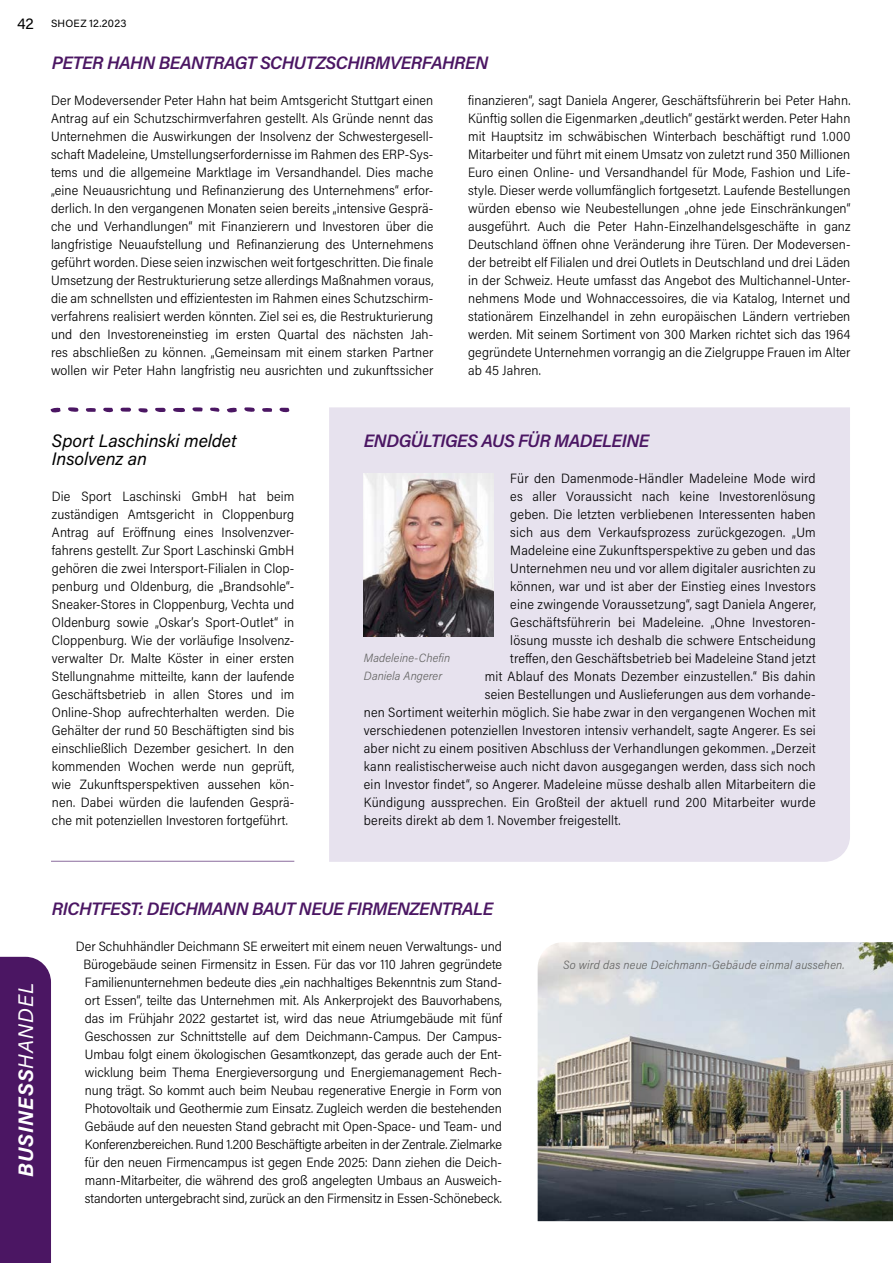
<style>
.page{position:relative;width:893px;height:1263px;background:#fff}
.page>*{position:absolute;margin:0;border:0;box-sizing:border-box;transform-origin:0 0}
.t1{font:italic 700 21px "Acumin Pro";color:#fff}
.t2{font:italic 600 18px "Acumin Pro";letter-spacing:-.025em;color:#4b1663}
.t3{font:italic 18px/18px "Acumin Pro";letter-spacing:-.005em;color:#000}
.t4{font:300 13.5px/18px "Acumin Pro Semi Cond";letter-spacing:.015em;color:#000;text-align:justify}
.t5{font:italic 300 12px/18px "Acumin Pro Semi Cond";letter-spacing:.01em;color:#636362}
.t6{font:10.5px "Acumin Pro";letter-spacing:.02em;color:#000}
.s1{font-size:15px}
.s2{font-weight:400}
</style>
<div class="page">
<div style="left:0;top:957px;width:51px;height:306px;background:#4b1663"></div>
<div style="left:329px;top:407px;width:521px;height:455px;background:#e7e2ee"></div>
<img style="left:364px;top:474px;width:129px;height:162px">
<img style="left:538px;top:942px;width:355px;height:279px">
<hr style="left:51px;top:861px;width:243px;height:1px;background:#977ca8">
<svg style="left:173px;top:408px;width:12px;height:4px"></svg>
<svg style="left:120px;top:408px;width:11px;height:4px"></svg>
<svg style="left:155px;top:408px;width:11px;height:4px"></svg>
<svg style="left:51px;top:408px;width:10px;height:4px"></svg>
<svg style="left:192px;top:407px;width:11px;height:4px"></svg>
<svg style="left:68px;top:407px;width:10px;height:5px"></svg>
<svg style="left:103px;top:408px;width:10px;height:4px"></svg>
<svg style="left:86px;top:408px;width:10px;height:4px"></svg>
<svg style="left:139px;top:408px;width:9px;height:5px"></svg>
<svg style="left:210px;top:408px;width:10px;height:4px"></svg>
<svg style="left:227px;top:408px;width:10px;height:4px"></svg>
<svg style="left:244px;top:407px;width:11px;height:5px"></svg>
<svg style="left:279px;top:408px;width:10px;height:4px"></svg>
<svg style="left:262px;top:408px;width:10px;height:4px"></svg>
<p class="t6" style="left:17px;top:17px;width:111px"><span class="s1">42</span> SHOEZ 12.2023</p>
<h2 class="t2" style="left:52px;top:50px;width:438px">PETER HAHN BEANTRAGT SCHUTZSCHIRMVERFAHREN</h2>
<p class="t4" style="left:51px;top:91px;width:384px">Der Modeversender Peter Hahn hat beim Amtsgericht Stuttgart einen Antrag auf ein Schutzschirmverfahren gestellt. Als Gründe nennt das Unternehmen die Auswirkungen der Insolvenz der Schwestergesell&shy;schaft Madeleine, Umstellungserfordernisse im Rahmen des ERP-Sys&shy;tems und die allgemeine Marktlage im Versandhandel. Dies mache „eine Neuausrichtung und Refinanzierung des Unternehmens“ erfor&shy;derlich. In den vergangenen Monaten seien bereits „intensive Gesprä&shy;che und Verhandlungen“ mit Finanzierern und Investoren über die langfristige Neuaufstellung und Refinanzierung des Unternehmens geführt worden. Diese seien inzwischen weit fortgeschritten. Die finale Umsetzung der Restrukturierung setze allerdings Maßnahmen voraus, die am schnellsten und effizientesten im Rahmen eines Schutzschirm&shy;verfahrens realisiert werden könnten. Ziel sei es, die Restrukturierung und den Investoreneinstieg im ersten Quartal des nächsten Jah&shy;res abschließen zu können. „Gemeinsam mit einem starken Partner wollen wir Peter Hahn langfristig neu ausrichten und zukunftssicher</p>
<p class="t4" style="left:468px;top:91px;width:384px">finanzieren“, sagt Daniela Angerer, Geschäftsführerin bei Peter Hahn.<br>Künftig sollen die Eigenmarken „deutlich“ gestärkt werden. Peter Hahn mit Hauptsitz im schwäbischen Winterbach beschäftigt rund 1.000<br>Mitarbeiter und führt mit einem Umsatz von zuletzt rund 350 Millionen Euro einen Online- und Versandhandel für Mode, Fashion und Life&shy;style. Dieser werde vollumfänglich fortgesetzt. Laufende Bestellungen würden ebenso wie Neubestellungen „ohne jede Einschränkungen“ ausgeführt. Auch die Peter Hahn-Einzelhandelsgeschäfte in ganz Deutschland öffnen ohne Veränderung ihre Türen. Der Modeversen&shy;der betreibt elf Filialen und drei Outlets in Deutschland und drei Läden in der Schweiz. Heute umfasst das Angebot des Multichannel-Unter&shy;nehmens Mode und Wohnaccessoires, die via Katalog, Internet und stationärem Einzelhandel in zehn europäischen Ländern vertrieben werden. Mit seinem Sortiment von 300 Marken richtet sich das 1964 gegründete Unternehmen vorrangig an die Zielgruppe Frauen im Alter ab 45 Jahren.</p>
<h2 class="t3" style="left:52px;top:431px;width:186px">Sport Laschinski meldet<br>Insolvenz an</h2>
<p class="t4" style="left:52px;top:487px;width:244px">Die Sport Laschinski GmbH hat beim zuständigen Amtsgericht in Cloppenburg Antrag auf Eröffnung eines Insolvenzver&shy;fahrens gestellt. Zur Sport Laschinski GmbH gehören die zwei Intersport-Filialen in Clop&shy;penburg und Oldenburg, die „Brandsohle“- Sneaker-Stores in Cloppenburg, Vechta und Oldenburg sowie „Oskar’s Sport-Outlet“ in Cloppenburg. Wie der vorläufige Insolvenz&shy;verwalter Dr. Malte Köster in einer ersten Stellungnahme mitteilte, kann der laufende Geschäftsbetrieb in allen Stores und im Online-Shop aufrechterhalten werden. Die Gehälter der rund 50 Beschäftigten sind bis einschließlich Dezember gesichert. In den kommenden Wochen werde nun geprüft, wie Zukunftsperspektiven aussehen kön&shy;nen. Dabei würden die laufenden Gesprä&shy;che mit potenziellen Investoren fortgeführt.</p>
<h2 class="t2" style="left:364px;top:428px;width:287px">ENDGÜLTIGES AUS FÜR MADELEINE</h2>
<p class="t4" style="left:510px;top:469px;width:307px">Für den Damenmode-Händler Madeleine Mode wird</p>
<p class="t4" style="left:510px;top:487px;width:307px">es aller Voraussicht nach keine Investorenlösung</p>
<p class="t4" style="left:510px;top:505px;width:307px">geben. Die letzten verbliebenen Interessenten haben</p>
<p class="t4" style="left:510px;top:523px;width:307px">sich aus dem Verkaufsprozess zurückgezogen. „Um</p>
<p class="t4" style="left:510px;top:541px;width:307px">Madeleine eine Zukunftsperspektive zu geben und das</p>
<p class="t4" style="left:510px;top:559px;width:307px">Unternehmen neu und vor allem digitaler ausrichten zu</p>
<p class="t4" style="left:510px;top:577px;width:307px">können, war und ist aber der Einstieg eines Investors</p>
<p class="t4" style="left:510px;top:595px;width:307px">eine zwingende Voraussetzung“, sagt Daniela Angerer,</p>
<p class="t4" style="left:510px;top:613px;width:307px">Geschäftsführerin bei Madeleine. „Ohne Investoren-</p>
<p class="t4" style="left:510px;top:631px;width:307px">lösung musste ich deshalb die schwere Entscheidung</p>
<p class="t4" style="left:510px;top:649px;width:307px">treffen, den Geschäftsbetrieb bei Madeleine Stand jetzt</p>
<p class="t4" style="left:485px;top:667px;width:332px">mit Ablauf des Monats Dezember einzustellen.“ Bis dahin</p>
<p class="t4" style="left:485px;top:685px;width:332px">seien Bestellungen und Auslieferungen aus dem vorhande-</p>
<p class="t4" style="left:364px;top:703px;width:453px">nen Sortiment weiterhin möglich. Sie habe zwar in den vergangenen Wochen mit</p>
<p class="t4" style="left:364px;top:721px;width:453px">verschiedenen potenziellen Investoren intensiv verhandelt, sagte Angerer. Es sei</p>
<p class="t4" style="left:364px;top:739px;width:453px">aber nicht zu einem positiven Abschluss der Verhandlungen gekommen. „Derzeit</p>
<p class="t4" style="left:364px;top:757px;width:453px">kann realistischerweise auch nicht davon ausgegangen werden, dass sich noch</p>
<p class="t4" style="left:364px;top:775px;width:453px">ein Investor findet“, so Angerer. Madeleine müsse deshalb allen Mitarbeitern die</p>
<p class="t4" style="left:364px;top:793px;width:453px">Kündigung aussprechen. Ein Großteil der aktuell rund 200 Mitarbeiter wurde</p>
<p class="t4" style="left:364px;top:811px;width:258px">bereits direkt ab dem 1. November freigestellt.</p>
<p class="t5" style="left:364px;top:649px;width:88px">Madeleine-Chefin<br>Daniela Angerer</p>
<h1 class="t1" style="left:11px;top:1177px;width:195px;rotate:-90deg">BUSINESS<span class="s2">HANDEL</span></h1>
<h2 class="t2" style="left:52px;top:896px;width:443px">RICHTFEST: DEICHMANN BAUT NEUE FIRMENZENTRALE</h2>
<p class="t4" style="left:83px;top:937px;width:420px;text-indent:-8px">Der Schuhhändler Deichmann SE erweitert mit einem neuen Verwaltungs- und Bürogebäude seinen Firmensitz in Essen. Für das vor 110 Jahren gegründete Familienunternehmen bedeute dies „ein nachhaltiges Bekenntnis zum Stand&shy;ort Essen“, teilte das Unternehmen mit. Als Ankerprojekt des Bauvorhabens, das im Frühjahr 2022 gestartet ist, wird das neue Atriumgebäude mit fünf Geschossen zur Schnittstelle auf dem Deichmann-Campus. Der Campus-Umbau folgt einem ökologischen Gesamtkonzept, das gerade auch der Ent&shy;wicklung beim Thema Energieversorgung und Energiemanagement Rech&shy;nung trägt. So kommt auch beim Neubau regenerative Energie in Form von Photovoltaik und Geothermie zum Einsatz. Zugleich werden die bestehenden Gebäude auf den neuesten Stand gebracht mit Open-Space- und Team- und Konferenzbereichen. Rund 1.200 Beschäftigte arbeiten in der Zentrale. Zielmarke für den neuen Firmencampus ist gegen Ende 2025: Dann ziehen die Deich&shy;mann-Mitarbeiter, die während des groß angelegten Umbaus an Ausweich&shy;standorten untergebracht sind, zurück an den Firmensitz in Essen-Schönebeck.</p>
<p class="t5" style="left:563px;top:955px;width:283px">So wird das neue Deichmann-Gebäude einmal aussehen.</p>
</div>
